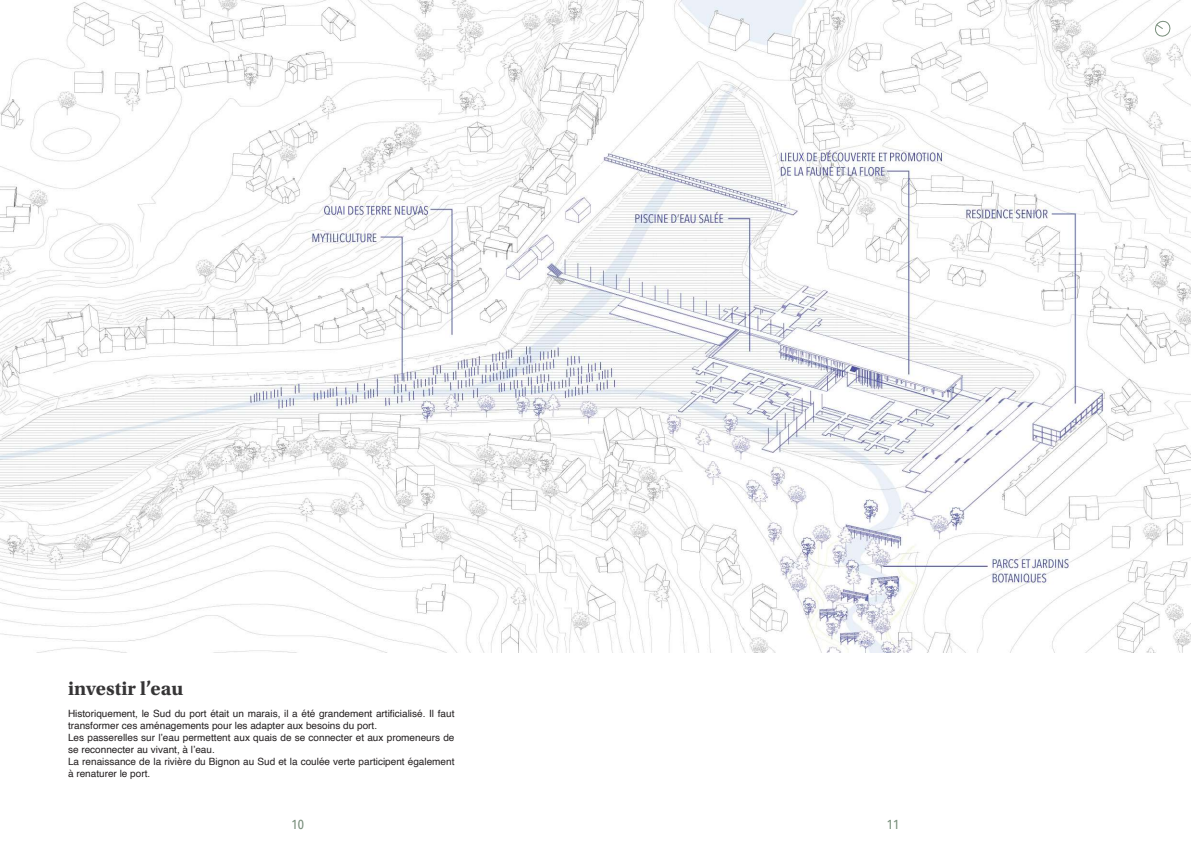
<style>
.page{position:relative;width:1191px;height:842px;background:#fff}
.page>*{position:absolute;margin:0;border:0;box-sizing:border-box;transform-origin:0 0}
.t1{font:700 20px "Utopia Std";color:#363536}
.t2{font:500 13px "Avenir Next Condensed";color:#788e7b}
.t3{font:10px/12px "Helvetica";color:#231f20}
</style>
<div class="page">
<img style="left:0;top:0;width:1191px;height:652px">
<svg style="left:1154px;top:20px;width:16px;height:18px"></svg>
<h1 class="t1" style="left:68px;top:677px;width:117px">investir l’eau</h1>
<p class="t3" style="left:68px;top:707px;width:388px">Historiquement, le Sud du port était un marais, il a été grandement artificialisé. Il faut transformer ces aménagements pour les adapter aux besoins du port.<br>Les passerelles sur l’eau permettent aux quais de se connecter et aux promeneurs de se reconnecter au vivant, à l’eau.<br>La renaissance de la rivière du Bignon au Sud et la coulée verte participent également à renaturer le port.</p>
<h2 class="t2" style="left:291px;top:816px;width:14px">10</h2>
<h2 class="t2" style="left:887px;top:816px;width:14px">11</h2>
</div>
